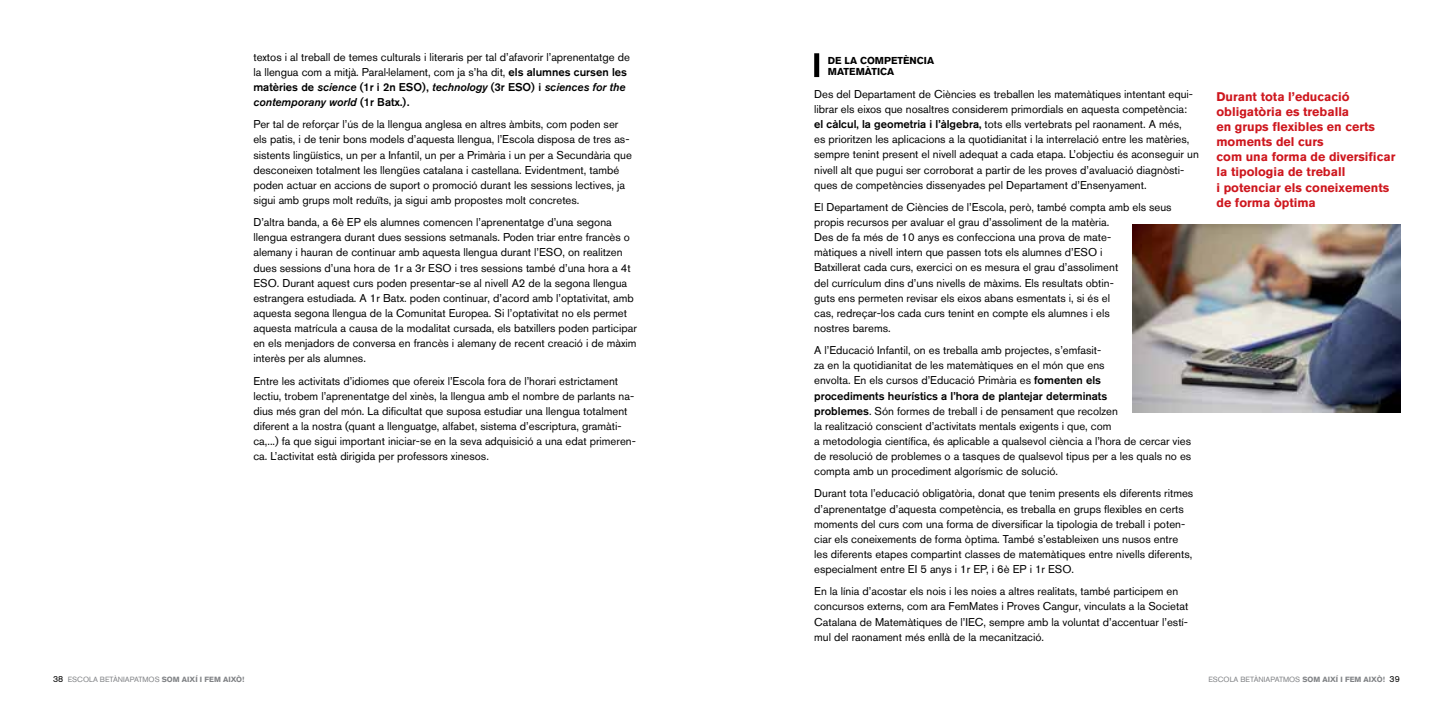
<style>
.page{position:relative;width:1453px;height:727px;background:#fff}
.page>*{position:absolute;margin:0;border:0;box-sizing:border-box;transform-origin:0 0}
.t1{font:700 12.5px/15.1px "Akzidenz Grotesk BQ";color:#ce171e}
.t2{font:11.25px/15.1px "Akzidenz Grotesk BQ";color:#000}
.t3{font:700 10px "Akzidenz Grotesk BQ";color:#000}
.t4{font:7.5px "Akzidenz Grotesk BQ";color:#808285}
.s1{font-weight:500}
.s2{font-family:"Akzidenz Grotesk BQ Med";font-style:italic}
.s3{font-size:8.75px;color:#000}
.s4{font-weight:700}
</style>
<div class="page">
<img style="left:1132px;top:224px;width:268px;height:189px">
<div style="left:814px;top:53px;width:5px;height:24px;background:#000"></div>
<p class="t2" style="left:253px;top:49px;width:378px">textos i al treball de temes culturals i literaris per tal d’afavorir l’aprenentatge de la llengua com a mitjà. Paral·lelament, com ja s’ha dit, <span class="s1">els alumnes cursen les matèries de</span> <span class="s2">science</span> <span class="s1">(1r i 2n ESO),</span> <span class="s2">technology</span> <span class="s1">(3r ESO) i</span> <span class="s2">sciences for the contemporany world</span> <span class="s1">(1r Batx.).</span></p>
<p class="t2" style="left:253px;top:117px;width:380px">Per tal de reforçar l’ús de la llengua anglesa en altres àmbits, com poden ser els patis, i de tenir bons models d’aquesta llengua, l’Escola disposa de tres as&shy;sistents lingüístics, un per a Infantil, un per a Primària i un per a Secundària que desconeixen totalment les llengües catalana i castellana. Evidentment, també poden actuar en accions de suport o promoció durant les sessions lectives, ja sigui amb grups molt reduïts, ja sigui amb propostes molt concretes.</p>
<p class="t2" style="left:253px;top:214px;width:385px">D’altra banda, a 6è EP els alumnes comencen l’aprenentatge d’una segona llengua estrangera durant dues sessions setmanals. Poden triar entre francès o alemany i hauran de continuar amb aquesta llengua durant l’ESO, on realitzen dues sessions d’una hora de 1r a 3r ESO i tres sessions també d’una hora a 4t ESO. Durant aquest curs poden presentar-se al nivell A2 de la segona llengua estrangera estudiada. A 1r Batx. poden continuar, d’acord amb l’optativitat, amb aquesta segona llengua de la Comunitat Europea. Si l’optativitat no els permet aquesta matrícula a causa de la modalitat cursada, els batxillers poden participar en els menjadors de conversa en francès i alemany de recent creació i de màxim interès per als alumnes.</p>
<p class="t2" style="left:253px;top:373px;width:384px">Entre les activitats d’idiomes que ofereix l’Escola fora de l’horari estrictament lectiu, trobem l’aprenentatge del xinès, la llengua amb el nombre de parlants na&shy;dius més gran del món. La dificultat que suposa estudiar una llengua totalment diferent a la nostra (quant a llenguatge, alfabet, sistema d’escriptura, gramàti&shy;ca,...) fa que sigui important iniciar-se en la seva adquisició a una edat primeren&shy;ca. L’activitat està dirigida per professors xinesos.</p>
<p class="t3" style="left:828px;top:54px;width:64px">De la competènc</p>
<p class="t3" style="left:924px;top:54px;width:12px">ia</p>
<p class="t3" style="left:828px;top:66px;width:68px">matemàtica</p>
<p class="t2" style="left:814px;top:86px;width:386px">Des del Departament de Ciències es treballen les matemàtiques intentant equi&shy;librar els eixos que nosaltres considerem primordials en aquesta competència: <span class="s1">el càlcul, la geometria i l’àlgebra,</span> tots ells vertebrats pel raonament. A més,<br>es prioritzen les aplicacions a la quotidianitat i la interrelació entre les matèries, sempre tenint present el nivell adequat a cada etapa. L’objectiu és aconseguir un nivell alt que pugui ser corroborat a partir de les proves d’avaluació diagnòsti&shy;ques de competències dissenyades pel Departament d’Ensenyament.</p>
<p class="t2" style="left:814px;top:199px;width:359px">El Departament de Ciències de l’Escola, però, també compta amb els seus propis recursos per avaluar el grau d’assoliment de la matèria.<br>Des de fa més de 10 anys es confecciona una prova de mate-<br>màtiques a nivell intern que passen tots els alumnes d’ESO i<br>Batxillerat cada curs, exercici on es mesura el grau d’assoliment<br>del currículum dins d’uns nivells de màxims. Els resultats obtin-<br>guts ens permeten revisar els eixos abans esmentats i, si és el<br>cas, redreçar-los cada curs tenint en compte els alumnes i els<br>nostres barems.</p>
<p class="t2" style="left:814px;top:342px;width:379px">A l’Educació Infantil, on es treballa amb projectes, s’emfasit-<br>za en la quotidianitat de les matemàtiques en el món que ens<br>envolta. En els cursos d’Educació Primària es <span class="s1">fomenten els<br>procediments heurístics a l’hora de plantejar determinats<br>problemes</span>. Són formes de treball i de pensament que recolzen<br>la realització conscient d’activitats mentals exigents i que, com<br>a metodologia científica, és aplicable a qualsevol ciència a l’hora de cercar vies de resolució de problemes o a tasques de qualsevol tipus per a les quals no es compta amb un procediment algorísmic de solució.</p>
<p class="t2" style="left:814px;top:485px;width:381px">Durant tota l’educació obligatòria, donat que tenim presents els diferents ritmes d’aprenentatge d’aquesta competència, es treballa en grups flexibles en certs moments del curs com una forma de diversificar la tipologia de treball i poten&shy;ciar els coneixements de forma òptima. També s’estableixen uns nusos entre les diferents etapes compartint classes de matemàtiques entre nivells diferents, especialment entre EI 5 anys i 1r EP, i 6è EP i 1r ESO.</p>
<p class="t2" style="left:814px;top:583px;width:376px">En la línia d’acostar els nois i les noies a altres realitats, també participem en concursos externs, com ara FemMates i Proves Cangur, vinculats a la Societat Catalana de Matemàtiques de l’IEC, sempre amb la voluntat d’accentuar l’estí&shy;mul del raonament més enllà de la mecanització.</p>
<p class="t1" style="left:1216px;top:89px;width:180px">Durant tota l’educació obligatòria es treballa<br>en grups flexibles en certs moments del curs<br>com una forma de diversificar la tipologia de treball<br>i potenciar els coneixements de forma òptima</p>
<p class="t4" style="left:53px;top:675px;width:193px"><span class="s3">38</span> ESCOLA BETÀNIAPATMOS <span class="s4">Som així i fem això!</span></p>
<p class="t4" style="left:1208px;top:675px;width:193px">ESCOLA BETÀNIAPATMOS <span class="s4">Som així i fem això!</span> <span class="s3">39</span></p>
</div>
